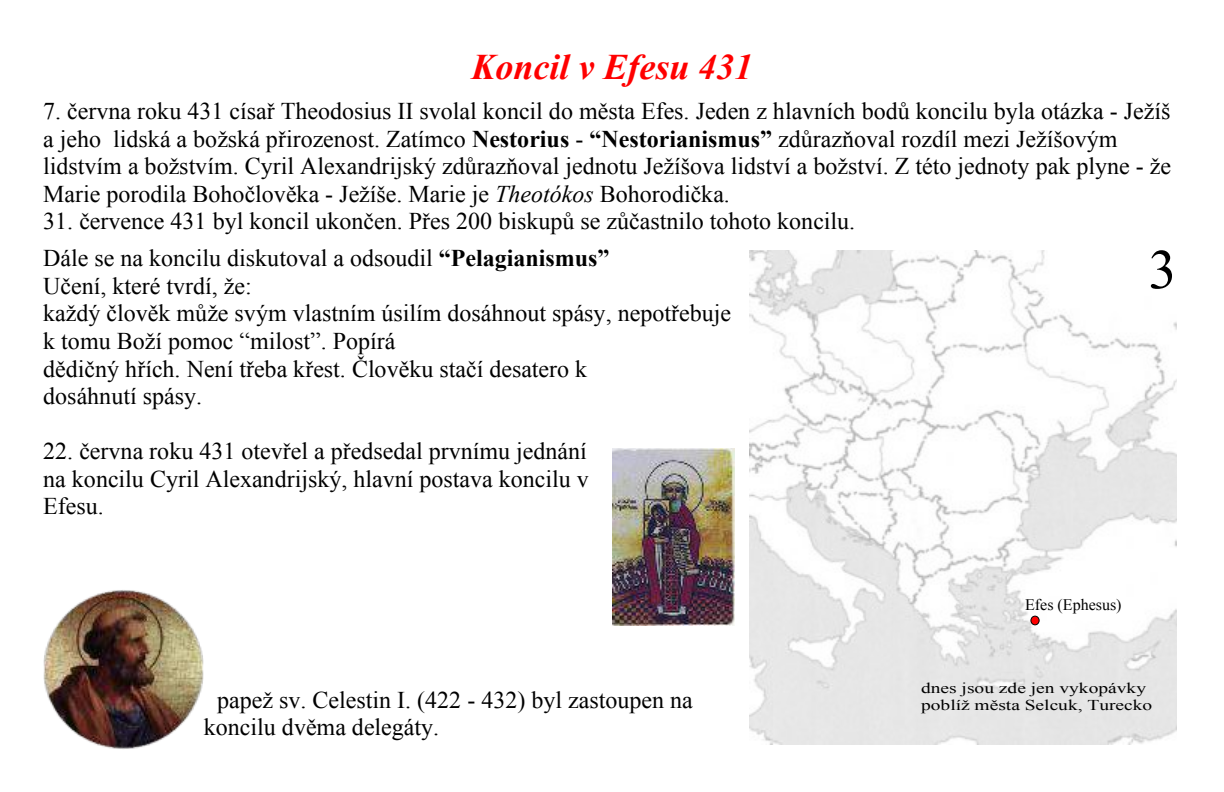
<style>
.page{position:relative;width:1224px;height:792px;background:#fff}
.page>*{position:absolute;margin:0;border:0;box-sizing:border-box;transform-origin:0 0}
.t1{font:56.2px "Times New Roman";color:#000}
.t2{font:italic 700 36px "Times New Roman";color:#f00}
.t3{font:24px/27.6px "Times New Roman";color:#000}
.t4{font:16px "Times New Roman";color:#000}
.t5{font:15px/17.2px "Times New Roman";color:#000;scale:1.3 1}
.s1{font-weight:700}
.s2{font-style:italic}
</style>
<div class="page">
<img style="left:749px;top:250px;width:428px;height:494px">
<img style="left:43px;top:590px;width:160px;height:159px">
<img style="left:612px;top:449px;width:122px;height:177px">
<div style="left:1031px;top:616px;width:8px;height:9px;background:#f00;border:1px solid #000;border-radius:50%"></div>
<h2 class="t2" style="left:471px;top:55px;width:283px">Koncil v Efesu 431</h2>
<p class="t3" style="left:43px;top:100px;width:1129px">7. června roku 431 císař Theodosius II svolal koncil do města Efes. Jeden z hlavních bodů koncilu byla otázka - Ježíš a jeho lidská a božská přirozenost. Zatímco <span class="s1">Nestorius</span> - <span class="s1">“Nestorianismus”</span> zdůrazňoval rozdíl mezi Ježíšovým lidstvím a božstvím. Cyril Alexandrijský zdůrazňoval jednotu Ježíšova lidství a božství. Z této jednoty pak plyne - že Marie porodila Bohočlověka - Ježíše. Marie je <span class="s2">Theotókos</span> Bohorodička.</p>
<p class="t3" style="left:43px;top:205px;width:814px;line-height:36.8px">31. července 431 byl koncil ukončen. Přes 200 biskupů se zůčastnilo tohoto koncilu.<br>Dále se na koncilu diskutoval a odsoudil <span class="s1">“Pelagianismus”</span></p>
<p class="t3" style="left:43px;top:274px;width:689px">Učení, které tvrdí, že:<br>každý člověk může svým vlastním úsilím dosáhnout spásy, nepotřebuje k tomu Boží pomoc “milost”. Popírá<br>dědičný hřích. Není třeba křest. Člověku stačí desatero k<br>dosáhnutí spásy.</p>
<p class="t3" style="left:43px;top:440px;width:547px;text-align:justify">22. června roku 431 otevřel a předsedal prvnímu jednání na koncilu Cyril Alexandrijský, hlavní postava koncilu v Efesu.</p>
<h1 class="t1" style="left:1149px;top:249px;width:30px">3</h1>
<p class="t3" style="left:204px;top:688px;width:491px;text-indent:13px">papež sv. Celestin I. (422 - 432) byl zastoupen na koncilu dvěma delegáty.</p>
<p class="t4" style="left:1025px;top:599px;width:98px">Efes (Ephesus)</p>
<p class="t5" style="left:921px;top:681px;width:179px">dnes jsou zde jen vykopávky poblíž města Selcuk, Turecko</p>
</div>
